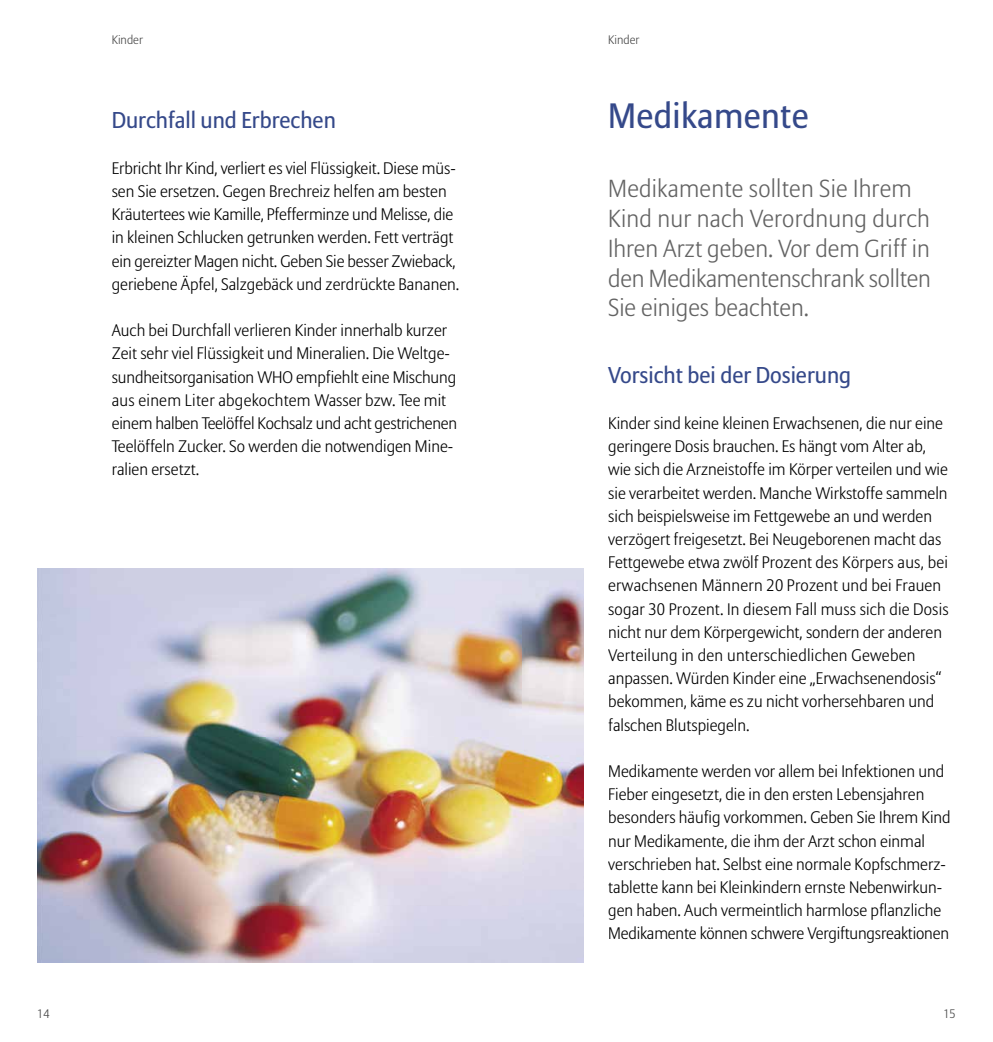
<style>
.page{position:relative;width:993px;height:1042px;background:#fff}
.page>*{position:absolute;margin:0;border:0;box-sizing:border-box;transform-origin:0 0}
.t1{font:35px "Allianz Sans";letter-spacing:.01em;color:#35498a}
.t2{font:300 24.5px/29.8px "Allianz Sans";color:#636363}
.t3{font:22.75px "Allianz Sans";color:#35498a}
.t4{font:300 16.62px/23.1px "Allianz Sans";color:#000}
.t5{font:300 12.25px "Allianz Sans";color:#484848}
</style>
<div class="page">
<img style="left:37px;top:568px;width:546px;height:394px">
<p class="t5" style="left:112px;top:32px;width:33px">Kinder</p>
<p class="t5" style="left:608px;top:32px;width:33px">Kinder</p>
<h3 class="t3" style="left:112px;top:106px;width:225px">Durchfall und Erbrechen</h3>
<p class="t4" style="left:112px;top:157px;width:349px">Erbricht Ihr Kind, verliert es viel Flüssigkeit. Diese müs&shy;sen Sie ersetzen. Gegen Brechreiz helfen am besten Kräutertees wie Kamille, Pfefferminze und Melisse, die in kleinen Schlucken getrunken werden. Fett verträgt ein gereizter Magen nicht. Geben Sie besser Zwieback, geriebene Äpfel, Salzgebäck und zerdrückte Bananen.</p>
<p class="t4" style="left:112px;top:320px;width:347px">Auch bei Durchfall verlieren Kinder innerhalb kurzer Zeit sehr viel Flüssigkeit und Mineralien. Die Weltge&shy;sundheitsorganisation WHO empfiehlt eine Mischung aus einem Liter abgekochtem Wasser bzw. Tee mit einem halben Teelöffel Kochsalz und acht gestrichenen Teelöffeln Zucker. So werden die notwendigen Mine&shy;ralien ersetzt.</p>
<h1 class="t1" style="left:608px;top:94px;width:202px">Medikamente</h1>
<h2 class="t2" style="left:608px;top:175px;width:324px">Medikamente sollten Sie Ihrem<br>Kind nur nach Verordnung durch<br>Ihren Arzt geben. Vor dem Griff in den Medikamentenschrank sollten<br>Sie einiges beachten.</h2>
<h3 class="t3" style="left:608px;top:361px;width:244px">Vorsicht bei der Dosierung</h3>
<p class="t4" style="left:608px;top:412px;width:342px">Kinder sind keine kleinen Erwachsenen, die nur eine geringere Dosis brauchen. Es hängt vom Alter ab, wie sich die Arzneistoffe im Körper verteilen und wie sie verarbeitet werden. Manche Wirkstoffe sammeln sich beispielsweise im Fettgewebe an und werden verzögert freigesetzt. Bei Neugeborenen macht das Fettgewebe etwa zwölf Prozent des Körpers aus, bei erwachsenen Männern 20 Prozent und bei Frauen sogar 30 Prozent. In diesem Fall muss sich die Dosis nicht nur dem Körpergewicht, sondern der anderen Verteilung in den unterschiedlichen Geweben anpassen. Würden Kinder eine „Erwachsenendosis“ bekommen, käme es zu nicht vorhersehbaren und falschen Blutspiegeln.</p>
<p class="t4" style="left:608px;top:760px;width:344px">Medikamente werden vor allem bei Infektionen und Fieber eingesetzt, die in den ersten Lebensjahren besonders häufig vorkommen. Geben Sie Ihrem Kind nur Medikamente, die ihm der Arzt schon einmal verschrieben hat. Selbst eine normale Kopfschmerz&shy;tablette kann bei Kleinkindern ernste Nebenwirkun&shy;gen haben. Auch vermeintlich harmlose pflanzliche Medikamente können schwere Vergiftungsreaktionen</p>
<p class="t5" style="left:37px;top:1006px;width:14px">14</p>
<p class="t5" style="left:943px;top:1006px;width:14px">15</p>
</div>
